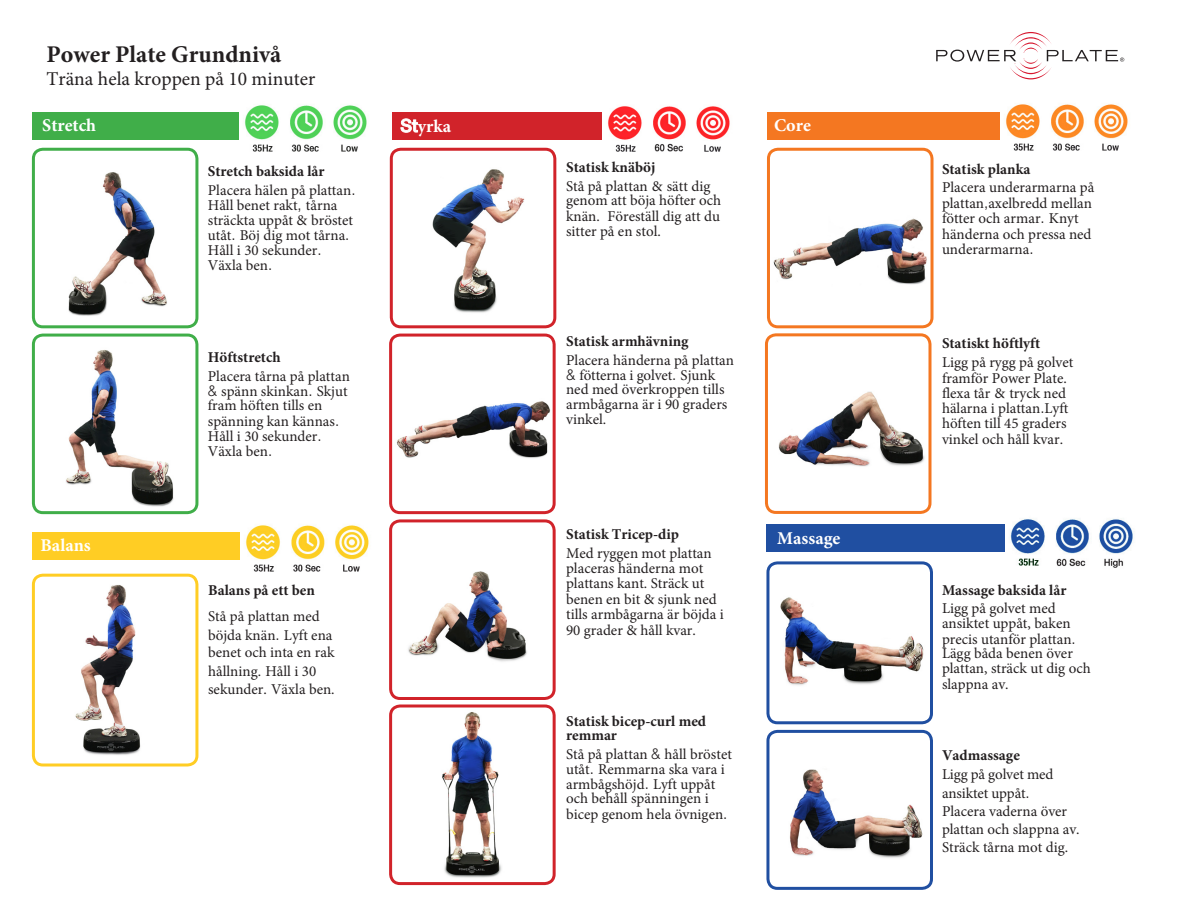
<style>
.page{position:relative;width:1188px;height:918px;background:#fff}
.page>*{position:absolute;margin:0;border:0;box-sizing:border-box;transform-origin:0 0}
.t1{font:700 24px "Minion Pro";color:#231f20}
.t2{font:19.5px "Minion Pro";color:#231f20}
.t3{font:700 18px "Minion Pro";color:#fff}
.t4{font:15px/15.5px "Minion Pro";color:#231f20}
.t5{font:700 15px/14.2px "Minion Pro";color:#231f20}
.s1{font-family:"Helvetica Neue LT Std";font-weight:500}
.s2{font-weight:700}
.s3{font-family:"Helvetica Neue LT Std";font-weight:300}
.s4{font-weight:400}
</style>
<div class="page">
<img style="left:770px;top:565px;width:157px;height:155px">
<div style="left:766px;top:561px;width:167px;height:163px;border:3px solid #204fa1;border-radius:9px"></div>
<svg style="left:936px;top:32px;width:188px;height:47px"></svg>
<div style="left:32px;top:112px;width:327px;height:28px;background:#40ae49"></div>
<div style="left:392px;top:112px;width:335px;height:28px;background:#d1232a"></div>
<div style="left:767px;top:112px;width:339px;height:28px;background:#f47721"></div>
<img style="left:1001px;top:104px;width:127px;height:47px">
<img style="left:602px;top:106px;width:128px;height:46px">
<img style="left:240px;top:105px;width:127px;height:47px">
<img style="left:393px;top:709px;width:159px;height:172px">
<div style="left:389px;top:705px;width:167px;height:180px;border:3px solid #d1232a;border-radius:9px"></div>
<div style="left:32px;top:532px;width:327px;height:27px;background:#ffcd24"></div>
<div style="left:767px;top:524px;width:351px;height:28px;background:#204fa1"></div>
<img style="left:241px;top:525px;width:128px;height:47px">
<img style="left:1005px;top:519px;width:128px;height:49px">
<img style="left:393px;top:523px;width:159px;height:173px">
<div style="left:389px;top:519px;width:167px;height:181px;border:3px solid #d1232a;border-radius:9px"></div>
<img style="left:394px;top:150px;width:161px;height:176px">
<div style="left:390px;top:148px;width:166px;height:180px;border:3px solid #d1232a;border-radius:9px"></div>
<img style="left:396px;top:401px;width:154px;height:57px">
<div style="left:389px;top:334px;width:167px;height:180px;border:3px solid #d1232a;border-radius:9px"></div>
<img style="left:36px;top:149px;width:160px;height:178px">
<div style="left:32px;top:148px;width:166px;height:180px;border:3px solid #40ae49;border-radius:9px"></div>
<img style="left:34px;top:335px;width:163px;height:177px">
<div style="left:32px;top:334px;width:166px;height:180px;border:3px solid #40ae49;border-radius:9px"></div>
<img style="left:36px;top:575px;width:161px;height:188px">
<div style="left:32px;top:574px;width:166px;height:193px;border:3px solid #ffcd24;border-radius:9px"></div>
<img style="left:771px;top:152px;width:159px;height:172px">
<div style="left:767px;top:148px;width:167px;height:180px;border:3px solid #f47721;border-radius:9px"></div>
<img style="left:769px;top:337px;width:158px;height:130px">
<div style="left:765px;top:333px;width:166px;height:181px;border:3px solid #f47721;border-radius:9px"></div>
<img style="left:772px;top:734px;width:157px;height:152px">
<div style="left:766px;top:730px;width:167px;height:160px;border:3px solid #204fa1;border-radius:9px"></div>
<p class="t1" style="left:46px;top:38px;width:237px">Power Plate Grundnivå</p>
<p class="t2" style="left:46px;top:66px;width:270px">Träna hela kroppen på 10 minuter</p>
<p class="t3" style="left:42px;top:113px;width:55px">Stretch</p>
<p class="t3" style="left:400px;top:114px;width:52px"><span class="s1">St</span>yrka</p>
<p class="t3" style="left:774px;top:113px;width:38px">Core</p>
<p class="t4" style="left:208px;top:162px;width:149px;line-height:18.8px"><span class="s2">Stretch baksida lår<br></span>Placera hälen på plattan<span class="s3">.</span></p>
<p class="t4" style="left:208px;top:198px;width:147px;line-height:15px">Håll benet rakt<span class="s3">,</span> tårna sträckta uppåt &amp; bröstet utåt<span class="s3">.</span> Böj dig mot tårna<span class="s3">.<br></span>Håll i 30 sekunder<span class="s3">.<br></span>Växla ben<span class="s3">.</span></p>
<p class="t4" style="left:566px;top:157px;width:146px;line-height:19.5px"><span class="s2">Statisk knäböj<br></span>Stå på plattan &amp; sätt dig</p>
<p class="t4" style="left:566px;top:193px;width:157px;text-align:justify">genom att böja höfter och knän. Föreställ dig att du sitter på en stol.</p>
<p class="t3" style="left:40px;top:533px;width:52px">Balans</p>
<p class="t4" style="left:208px;top:348px;width:144px;line-height:18.8px"><span class="s2">Höftstretch<br></span>Placera tårna på plattan</p>
<p class="t4" style="left:208px;top:384px;width:141px;line-height:14.1px"><span class="s3">&amp;</span> spänn skinkan<span class="s3">.</span> Skjut fram höften tills en</p>
<p class="t4" style="left:208px;top:414px;width:133px;line-height:15px">spänning kan kännas<span class="s3">.<br></span>Håll i 30 sekunder<span class="s3">.<br></span>Växla ben<span class="s3">.</span></p>
<p class="t4" style="left:208px;top:577px;width:113px;line-height:26.4px"><span class="s2">Balans på ett ben<br></span>Stå på plattan med</p>
<p class="t4" style="left:208px;top:627px;width:128px;line-height:17.1px">böjda knän<span class="s3">.</span> Lyft ena benet och inta en rak</p>
<p class="t4" style="left:208px;top:662px;width:128px;line-height:18px">hållning. Håll i 30 sekunder. Växla ben.</p>
<p class="t4" style="left:566px;top:331px;width:169px;line-height:19.5px"><span class="s2">Statisk armhävning<br></span>Placera händerna på plattan</p>
<p class="t4" style="left:566px;top:368px;width:163px;line-height:14.7px"><span class="s3">&amp;</span> fötterna i golvet<span class="s3">.</span> Sjunk ned med överkroppen tills armbågarna är i 90 graders vinkel.</p>
<p class="t4" style="left:566px;top:525px;width:147px;line-height:18.6px"><span class="s2">Statisk Tricep-dip<br></span>Med ryggen mot plattan</p>
<p class="t4" style="left:566px;top:561px;width:159px">placeras händerna mot plattans kant. Sträck ut benen en bit &amp; sjunk ned tills armbågarna är böjda i<br>90 grader &amp; håll kvar.</p>
<p class="t5" style="left:566px;top:714px;width:142px">Statisk bicep-curl med remmar</p>
<p class="t4" style="left:566px;top:747px;width:167px;line-height:14.7px">Stå på plattan <span class="s3">&amp;</span> håll bröstet utåt<span class="s3">.</span> Remmarna ska vara i armbågshöjd<span class="s3">.</span> Lyft uppåt och behåll spänningen i</p>
<p class="t4" style="left:566px;top:806px;width:163px">bicep genom hela övnigen<span class="s3">.</span></p>
<p class="t3" style="left:777px;top:525px;width:65px">Massage</p>
<p class="t4" style="left:942px;top:160px;width:154px;line-height:18.6px"><span class="s2">Statisk planka<br></span>Placera underarmarna på</p>
<p class="t4" style="left:942px;top:196px;width:152px">plattan<span class="s3">,</span>axelbredd mellan fötter och armar<span class="s3">.</span> Knyt händerna och pressa ned underarmarna<span class="s3">.</span></p>
<p class="t4" style="left:942px;top:334px;width:133px;line-height:18.6px"><span class="s2">Statiskt höftlyft<br></span>Ligg på rygg på golvet</p>
<p class="t4" style="left:942px;top:371px;width:128px;line-height:14.9px">framför Power Plate. flexa tår &amp; tryck ned hälarna i plattan<span class="s3">.</span>Lyft höften till 45 graders</p>
<p class="t4" style="left:942px;top:431px;width:123px">vinkel och håll kvar.</p>
<p class="t5" style="left:942px;top:581px;width:126px;line-height:17.9px">Massage baksida lår<br><span class="s4">Ligg på golvet med</span></p>
<p class="t4" style="left:942px;top:615px;width:135px;line-height:15.9px">ansiktet uppåt, baken precis utanför plattan<span class="s3">.</span></p>
<p class="t4" style="left:942px;top:645px;width:150px">Lägg båda benen över plattan, sträck ut dig och slappna av.</p>
<p class="t4" style="left:942px;top:746px;width:139px;line-height:18.3px"><span class="s2">Vadmassage<br></span>Ligg på golvet med ansiktet uppåt<span class="s3">.<br></span>Placera vaderna över plattan och slappna av.<br>Sträck tårna mot dig.</p>
</div>
